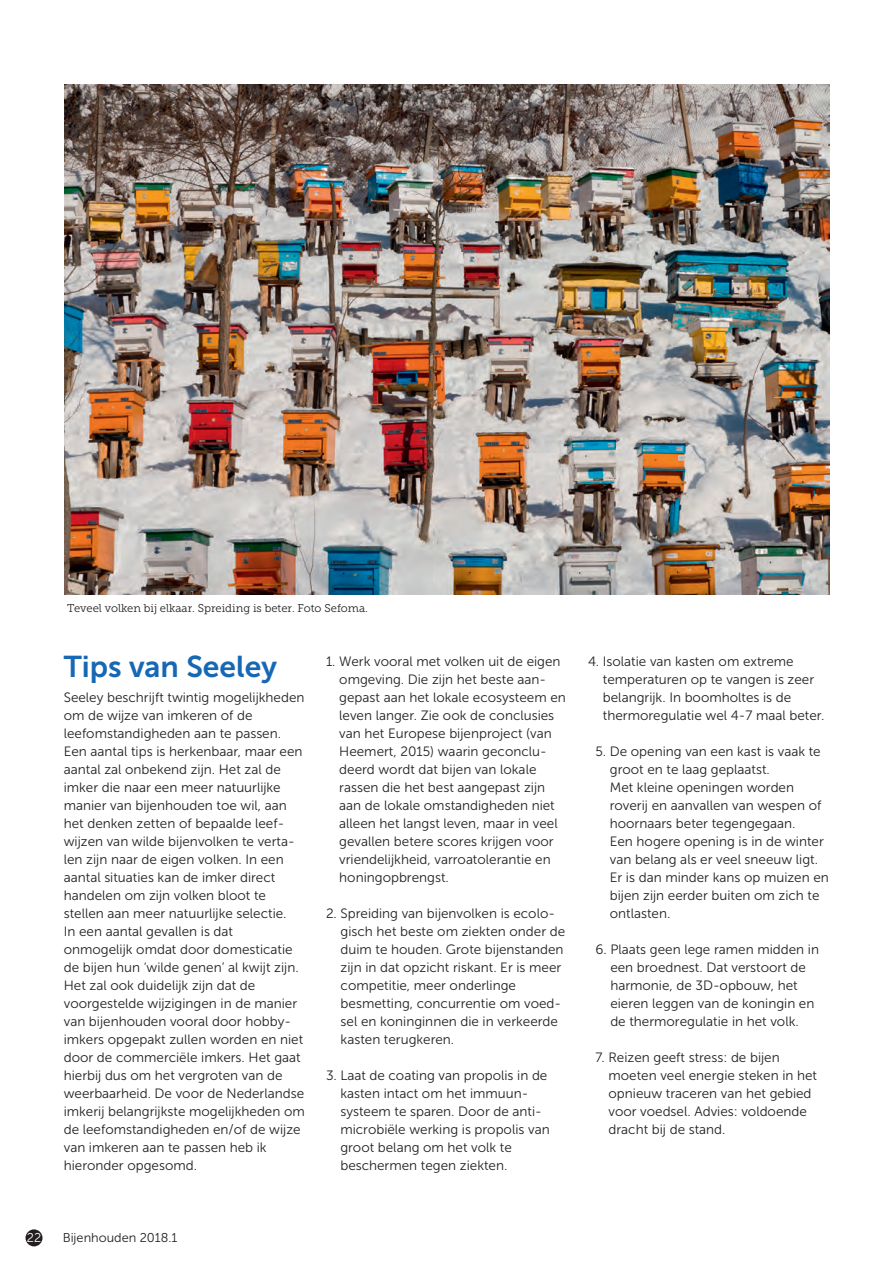
<style>
.page{position:relative;width:893px;height:1263px;background:#fff}
.page>*{position:absolute;margin:0;border:0;box-sizing:border-box;transform-origin:0 0}
.t1{font:30px "Museo Sans 700";color:#1768b4}
.t2{font:13.5px/18px "Museo Sans 300";color:#231f20}
.t3{font:12.75px "Museo Sans 300";color:#231f20}
.t4{font:12.75px "Museo Sans 300";color:#fff}
.t5{font:11.25px "Museo Slab 300";color:#231f20}
</style>
<div class="page">
<img style="left:64px;top:84px;width:765px;height:510px">
<div style="left:26px;top:1229px;width:17px;height:17px;background:#231f20;border-radius:50%"></div>
<p class="t5" style="left:67px;top:601px;width:302px">Teveel volken bij elkaar. Spreiding is beter. Foto Sefoma.</p>
<h1 class="t1" style="left:64px;top:649px;width:215px">Tips van Seeley</h1>
<p class="t2" style="left:64px;top:688px;width:242px">Seeley beschrijft twintig mogelijkheden om de wijze van imkeren of de leefomstandigheden aan te passen.<br>Een aantal tips is herkenbaar, maar een aantal zal onbekend zijn. Het zal de imker die naar een meer natuurlijke manier van bijenhouden toe wil, aan het denken zetten of bepaalde leef&shy;wijzen van wilde bijenvolken te verta&shy;len zijn naar de eigen volken. In een aantal situaties kan de imker direct handelen om zijn volken bloot te stellen aan meer natuurlijke selectie.<br>In een aantal gevallen is dat onmogelijk omdat door domesticatie de bijen hun ‘wilde genen’ al kwijt zijn.<br>Het zal ook duidelijk zijn dat de voorgestelde wijzigingen in de manier van bijenhouden vooral door hobby&shy;imkers opgepakt zullen worden en niet door de commerciële imkers. Het gaat hierbij dus om het vergroten van de weerbaarheid. De voor de Nederlandse imkerij belangrijkste mogelijkheden om de leefomstandigheden en/of de wijze van imkeren aan te passen heb ik hieronder opgesomd.</p>
<p class="t2" style="left:339px;top:652px;width:228px;text-indent:-13px">1. Werk vooral met volken uit de eigen omgeving. Die zijn het beste aan&shy;gepast aan het lokale ecosysteem en leven langer. Zie ook de conclusies van het Europese bijenproject (van Heemert, 2015) waarin geconclu&shy;deerd wordt dat bijen van lokale rassen die het best aangepast zijn aan de lokale omstandigheden niet alleen het langst leven, maar in veel gevallen betere scores krijgen voor vriendelijkheid, varroatolerantie en honingopbrengst.</p>
<p class="t2" style="left:341px;top:904px;width:226px;text-indent:-15px">2. Spreiding van bijenvolken is ecolo&shy;gisch het beste om ziekten onder de duim te houden. Grote bijenstanden zijn in dat opzicht riskant. Er is meer competitie, meer onderlinge besmetting, concurrentie om voed&shy;sel en koninginnen die in verkeerde kasten terugkeren.</p>
<p class="t2" style="left:340px;top:1066px;width:211px;text-indent:-14px">3. Laat de coating van propolis in de kasten intact om het immuun&shy;systeem te sparen. Door de anti&shy;microbiële werking is propolis van groot belang om het volk te beschermen tegen ziekten.</p>
<p class="t2" style="left:603px;top:652px;width:223px;text-indent:-15px">4. Isolatie van kasten om extreme temperaturen op te vangen is zeer belangrijk. In boomholtes is de thermoregulatie wel 4-7 maal beter.</p>
<p class="t2" style="left:610px;top:742px;width:221px;text-indent:-14px">5. De opening van een kast is vaak te groot en te laag geplaatst.<br>Met kleine openingen worden roverij en aanvallen van wespen of hoornaars beter tegengegaan.<br>Een hogere opening is in de winter van belang als er veel sneeuw ligt.<br>Er is dan minder kans op muizen en bijen zijn eerder buiten om zich te ontlasten.</p>
<p class="t2" style="left:610px;top:940px;width:210px;text-indent:-15px">6. Plaats geen lege ramen midden in een broednest. Dat verstoort de harmonie, de 3D-opbouw, het eieren leggen van de koningin en de thermoregulatie in het volk.</p>
<p class="t2" style="left:608px;top:1048px;width:210px;text-indent:-13px">7. Reizen geeft stress: de bijen moeten veel energie steken in het opnieuw traceren van het gebied voor voedsel. Advies: voldoende dracht bij de stand.</p>
<p class="t4" style="left:27px;top:1231px;width:16px">22</p>
<p class="t3" style="left:63px;top:1231px;width:116px">Bijenhouden 2018.1</p>
</div>
